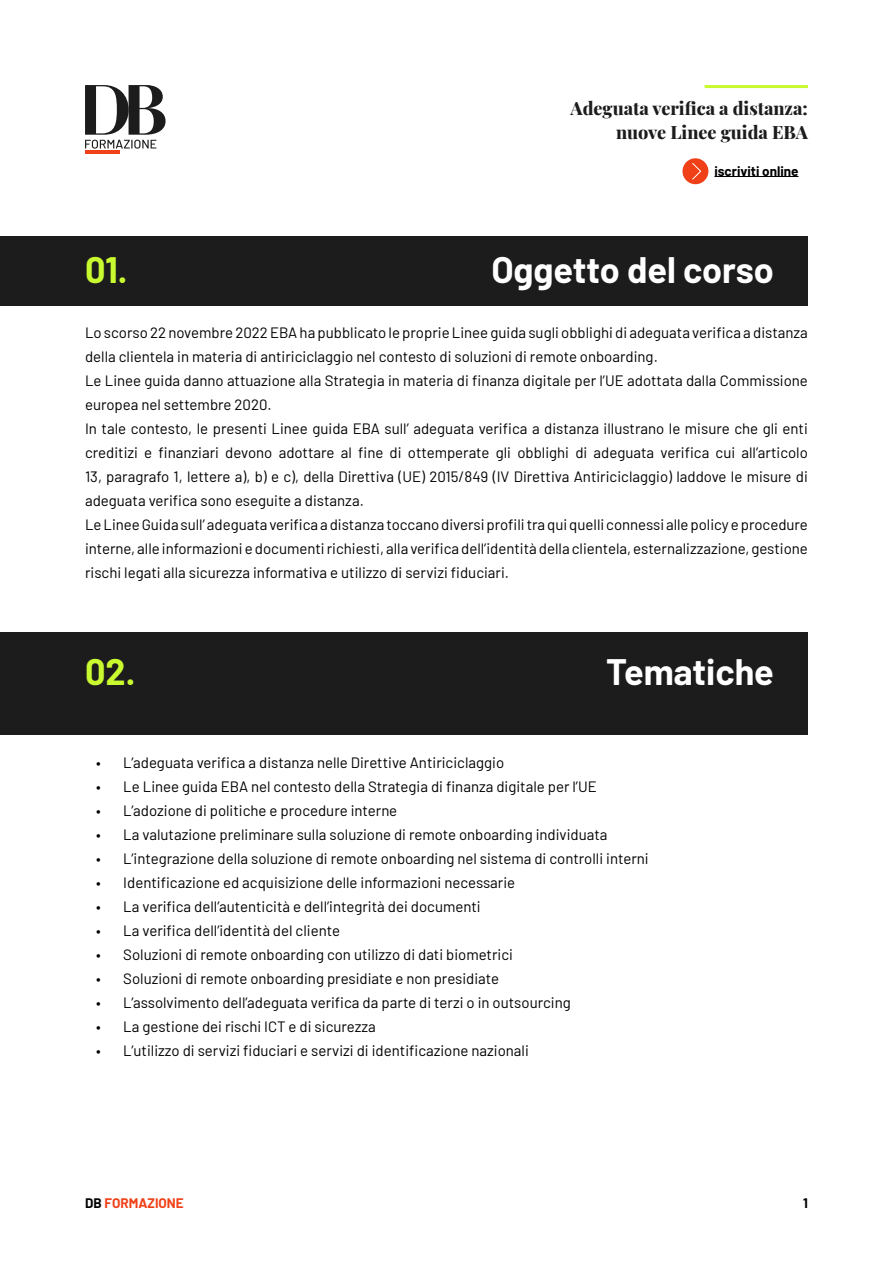
<style>
.page{position:relative;width:893px;height:1263px;background:#fff}
.page>*{position:absolute;margin:0;border:0;box-sizing:border-box;transform-origin:0 0}
.t1{font:700 36px "Barlow";color:#fff}
.t2{font:700 36px "Barlow";color:#c9fa30}
.t3{font:800 18px/24px "Playfair Display";color:#1c1c1c;text-align:right}
.t4{font:15px/24px "Barlow";color:#000}
.t5{font:700 13.5px "Barlow";color:#000}
.t6{font:700 13.5px "Barlow";color:#f04017}
.s1{color:#000}
</style>
<div class="page">
<hr style="left:85px;top:151px;width:35px;height:3px;background:#f04017">
<svg style="left:85px;top:85px;width:81px;height:64px"></svg>
<hr style="left:705px;top:85px;width:103px;height:3px;background:#c9fa30">
<hr style="left:714px;top:176px;width:85px;height:1px;background:#000">
<div style="left:682px;top:158px;width:26px;height:26px;background:#f04017;border-radius:50%"></div>
<svg style="left:692px;top:163px;width:9px;height:17px"></svg>
<div style="left:0;top:236px;width:808px;height:69px;background:#1c1c1c"></div>
<div style="left:0;top:632px;width:808px;height:103px;background:#1c1c1c"></div>
<p class="t3" style="left:570px;top:95px;width:239px">Adeguata verifica a distanza: nuove Linee guida EBA</p>
<p class="t5" style="left:714px;top:161px;width:86px">iscriviti online</p>
<h1 class="t2" style="left:85px;top:244px;width:44px">01.</h1>
<h1 class="t1" style="left:491px;top:244px;width:284px">Oggetto del corso</h1>
<p class="t4" style="left:85px;top:319px;width:724px">Lo scorso 22 novembre 2022 EBA ha pubblicato le proprie Linee guida sugli obblighi di adeguata verifica a distanza della clientela in materia di antiriciclaggio nel contesto di soluzioni di remote onboarding.<br>Le Linee guida danno attuazione alla Strategia in materia di finanza digitale per l’UE adottata dalla Commissione europea nel settembre 2020.<br>In tale contesto, le presenti Linee guida EBA sull’ adeguata verifica a distanza illustrano le misure che gli enti creditizi e finanziari devono adottare al fine di ottemperate gli obblighi di adeguata verifica cui all’articolo 13, paragrafo 1, lettere a), b) e c), della Direttiva (UE) 2015/849 (IV Direttiva Antiriciclaggio) laddove le misure di adeguata verifica sono eseguite a distanza.<br>Le Linee Guida sull’ adeguata verifica a distanza toccano diversi profili tra qui quelli connessi alle policy e procedure interne, alle informazioni e documenti richiesti, alla verifica dell’identità della clientela, esternalizzazione, gestione rischi legati alla sicurezza informativa e utilizzo di servizi fiduciari.</p>
<h1 class="t2" style="left:85px;top:646px;width:52px">02.</h1>
<h1 class="t1" style="left:606px;top:646px;width:169px">Tematiche</h1>
<p class="t4" style="left:96px;top:749px;width:409px">• L’adeguata verifica a distanza nelle Direttive Antiriciclaggio</p>
<p class="t4" style="left:96px;top:773px;width:502px">• Le Linee guida EBA nel contesto della Strategia di finanza digitale per l’UE</p>
<p class="t4" style="left:96px;top:797px;width:302px">• L’adozione di politiche e procedure interne</p>
<p class="t4" style="left:96px;top:821px;width:513px">• La valutazione preliminare sulla soluzione di remote onboarding individuata</p>
<p class="t4" style="left:96px;top:845px;width:554px">• L’integrazione della soluzione di remote onboarding nel sistema di controlli interni</p>
<p class="t4" style="left:96px;top:869px;width:420px">• Identificazione ed acquisizione delle informazioni necessarie</p>
<p class="t4" style="left:96px;top:893px;width:386px">• La verifica dell’autenticità e dell’integrità dei documenti</p>
<p class="t4" style="left:96px;top:917px;width:245px">• La verifica dell’identità del cliente</p>
<p class="t4" style="left:96px;top:941px;width:418px">• Soluzioni di remote onboarding con utilizzo di dati biometrici</p>
<p class="t4" style="left:96px;top:965px;width:404px">• Soluzioni di remote onboarding presidiate e non presidiate</p>
<p class="t4" style="left:96px;top:989px;width:476px">• L’assolvimento dell’adeguata verifica da parte di terzi o in outsourcing</p>
<p class="t4" style="left:96px;top:1013px;width:281px">• La gestione dei rischi ICT e di sicurezza</p>
<p class="t4" style="left:96px;top:1037px;width:434px">• L’utilizzo di servizi fiduciari e servizi di identificazione nazionali</p>
<p class="t6" style="left:85px;top:1193px;width:100px"><span class="s1">DB</span> FORMAZIONE</p>
<p class="t5" style="left:803px;top:1193px;width:6px">1</p>
</div>
